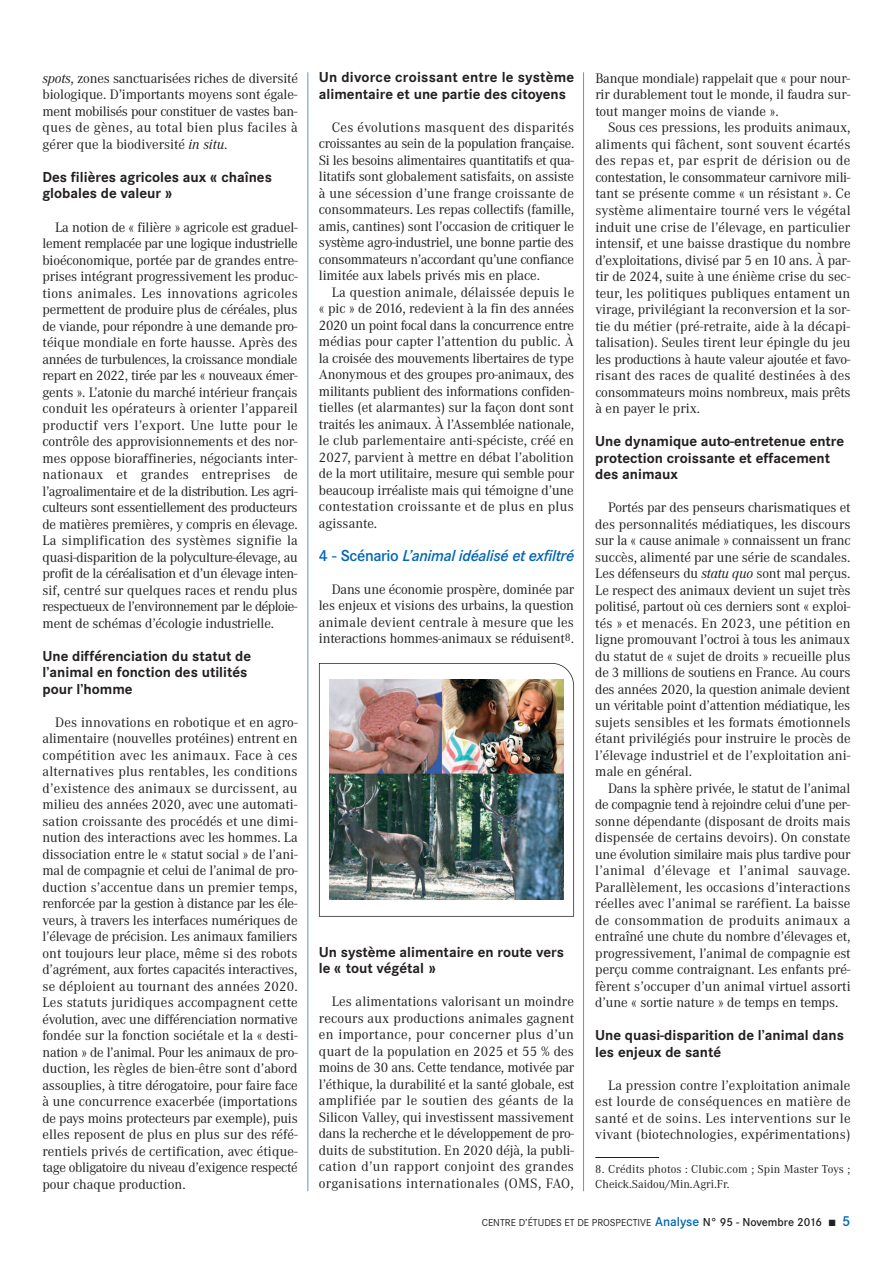
<style>
.page{position:relative;width:893px;height:1263px;background:#fff}
.page>*{position:absolute;margin:0;border:0;box-sizing:border-box;transform-origin:0 0}
.t1{font:italic 600 16.5px "Corporate S";letter-spacing:-.02em;color:#0166b3}
.t2{font:700 15px/16.5px "Corporate S";color:#231f20}
.t3{font:14.25px/16.5px "Corporate A";color:#231f20;text-align:justify}
.t4{font:12px/15px "Corporate A";letter-spacing:.015em;color:#231f20}
.t5{font:10.5px "Corporate S";color:#231f20}
.s1{font-style:italic}
.s2{font-style:normal}
.s3{font-weight:600;font-size:13.5px;color:#0166b3}
.s4{font-weight:600;font-size:12px}
.s5{font-weight:600;font-size:15px;color:#0166b3}
</style>
<div class="page">
<hr style="left:307px;top:72px;width:1px;height:1119px;background:#6990ca">
<hr style="left:583px;top:72px;width:1px;height:1119px;background:#6990ca">
<img style="left:319px;top:663px;width:255px;height:254px">
<hr style="left:595px;top:1157px;width:64px;height:1px;background:#231f20">
<p class="t3" style="left:43px;top:70px;width:257px"><span class="s1">spots</span>, zones sanctuarisées riches de diversité biologique. D’importants moyens sont égale&shy;ment mobilisés pour constituer de vastes ban&shy;ques de gènes, au total bien plus faciles à gérer que la biodiversité <span class="s1">in situ</span>.</p>
<p class="t2" style="left:43px;top:169px;width:231px">Des filières agricoles aux « chaînes globales de valeur »</p>
<p class="t3" style="left:43px;top:218px;width:257px;text-indent:13px">La notion de « filière » agricole est graduel&shy;lement remplacée par une logique industrielle bioéconomique, portée par de grandes entre&shy;prises intégrant progressivement les produc&shy;tions animales. Les innovations agricoles permettent de produire plus de céréales, plus de viande, pour répondre à une demande pro&shy;téique mondiale en forte hausse. Après des années de turbulences, la croissance mondiale repart en 2022, tirée par les « nouveaux émer&shy;gents ». L’atonie du marché intérieur français conduit les opérateurs à orienter l’appareil productif vers l’export. Une lutte pour le contrôle des approvisionnements et des nor&shy;mes oppose bioraffineries, négociants inter&shy;nationaux et grandes entreprises de l’agroalimentaire et de la distribution. Les agri&shy;culteurs sont essentiellement des producteurs de matières premières, y compris en élevage.<br>La simplification des systèmes signifie la quasi-disparition de la polyculture-élevage, au profit de la céréalisation et d’un élevage inten&shy;sif, centré sur quelques races et rendu plus respectueux de l’environnement par le déploie&shy;ment de schémas d’écologie industrielle.</p>
<p class="t2" style="left:43px;top:647px;width:210px">Une différenciation du statut de l’animal en fonction des utilités pour l’homme</p>
<p class="t3" style="left:43px;top:713px;width:257px;text-indent:13px">Des innovations en robotique et en agro&shy;alimentaire (nouvelles protéines) entrent en compétition avec les animaux. Face à ces alternatives plus rentables, les conditions d’existence des animaux se durcissent, au milieu des années 2020, avec une automati&shy;sation croissante des procédés et une dimi&shy;nution des interactions avec les hommes. La dissociation entre le « statut social » de l’ani&shy;mal de compagnie et celui de l’animal de pro&shy;duction s’accentue dans un premier temps, renforcée par la gestion à distance par les éle&shy;veurs, à travers les interfaces numériques de l’élevage de précision. Les animaux familiers ont toujours leur place, même si des robots d’agrément, aux fortes capacités interactives, se déploient au tournant des années 2020.<br>Les statuts juridiques accompagnent cette évolution, avec une différenciation normative fondée sur la fonction sociétale et la « desti&shy;nation » de l’animal. Pour les animaux de pro&shy;duction, les règles de bien-être sont d’abord assouplies, à titre dérogatoire, pour faire face à une concurrence exacerbée (importations de pays moins protecteurs par exemple), puis elles reposent de plus en plus sur des réfé&shy;rentiels privés de certification, avec étique&shy;tage obligatoire du niveau d’exigence respecté pour chaque production.</p>
<p class="t2" style="left:319px;top:69px;width:257px">Un divorce croissant entre le système alimentaire et une partie des citoyens</p>
<p class="t3" style="left:319px;top:119px;width:257px;text-indent:13px">Ces évolutions masquent des disparités croissantes au sein de la population française.<br>Si les besoins alimentaires quantitatifs et qua&shy;litatifs sont globalement satisfaits, on assiste à une sécession d’une frange croissante de consommateurs. Les repas collectifs (famille, amis, cantines) sont l’occasion de critiquer le système agro-industriel, une bonne partie des consommateurs n’accordant qu’une confiance limitée aux labels privés mis en place.</p>
<p class="t3" style="left:319px;top:284px;width:257px;text-indent:13px">La question animale, délaissée depuis le « pic » de 2016, redevient à la fin des années 2020 un point focal dans la concurrence entre médias pour capter l’attention du public. À la croisée des mouvements libertaires de type Anonymous et des groupes pro-animaux, des militants publient des informations confiden&shy;tielles (et alarmantes) sur la façon dont sont traités les animaux. À l’Assemblée nationale, le club parlementaire anti-spéciste, créé en 2027, parvient à mettre en débat l’abolition de la mort utilitaire, mesure qui semble pour beaucoup irréaliste mais qui témoigne d’une contestation croissante et de plus en plus agissante.</p>
<p class="t1" style="left:319px;top:545px;width:257px"><span class="s2">4 - Scénario</span> L’animal idéalisé et exfiltré</p>
<p class="t3" style="left:319px;top:581px;width:257px;text-indent:13px">Dans une économie prospère, dominée par les enjeux et visions des urbains, la question animale devient centrale à mesure que les interactions hommes-animaux se réduisent<sup>8</sup>.</p>
<p class="t2" style="left:319px;top:943px;width:247px">Un système alimentaire en route vers le « tout végétal »</p>
<p class="t3" style="left:319px;top:993px;width:257px;text-indent:13px">Les alimentations valorisant un moindre recours aux productions animales gagnent en importance, pour concerner plus d’un quart de la population en 2025 et 55 % des moins de 30 ans. Cette tendance, motivée par l’éthique, la durabilité et la santé globale, est amplifiée par le soutien des géants de la Silicon Valley, qui investissent massivement dans la recherche et le développement de pro&shy;duits de substitution. En 2020 déjà, la publi&shy;cation d’un rapport conjoint des grandes organisations internationales (OMS, FAO,</p>
<p class="t3" style="left:595px;top:70px;width:257px">Banque mondiale) rappelait que « pour nour&shy;rir durablement tout le monde, il faudra sur&shy;tout manger moins de viande ».</p>
<p class="t3" style="left:595px;top:119px;width:257px;text-indent:13px">Sous ces pressions, les produits animaux, aliments qui fâchent, sont souvent écartés des repas et, par esprit de dérision ou de contestation, le consommateur carnivore mili&shy;tant se présente comme « un résistant ». Ce système alimentaire tourné vers le végétal induit une crise de l’élevage, en particulier intensif, et une baisse drastique du nombre d’exploitations, divisé par 5 en 10 ans. À par&shy;tir de 2024, suite à une énième crise du sec&shy;teur, les politiques publiques entament un virage, privilégiant la reconversion et la sor&shy;tie du métier (pré-retraite, aide à la décapi&shy;talisation). Seules tirent leur épingle du jeu les productions à haute valeur ajoutée et favo&shy;risant des races de qualité destinées à des consommateurs moins nombreux, mais prêts à en payer le prix.</p>
<p class="t2" style="left:595px;top:433px;width:250px">Une dynamique auto-entretenue entre protection croissante et effacement des animaux</p>
<p class="t3" style="left:595px;top:499px;width:257px;text-indent:13px">Portés par des penseurs charismatiques et des personnalités médiatiques, les discours sur la « cause animale » connaissent un franc succès, alimenté par une série de scandales.<br>Les défenseurs du <span class="s1">statu quo</span> sont mal perçus.<br>Le respect des animaux devient un sujet très politisé, partout où ces derniers sont « exploi&shy;tés » et menacés. En 2023, une pétition en ligne promouvant l’octroi à tous les animaux du statut de « sujet de droits » recueille plus de 3 millions de soutiens en France. Au cours des années 2020, la question animale devient un véritable point d’attention médiatique, les sujets sensibles et les formats émotionnels étant privilégiés pour instruire le procès de l’élevage industriel et de l’exploitation ani&shy;male en général.</p>
<p class="t3" style="left:595px;top:779px;width:257px;text-indent:13px">Dans la sphère privée, le statut de l’animal de compagnie tend à rejoindre celui d’une per&shy;sonne dépendante (disposant de droits mais dispensée de certains devoirs). On constate une évolution similaire mais plus tardive pour l’animal d’élevage et l’animal sauvage.<br>Parallèlement, les occasions d’interactions réelles avec l’animal se raréfient. La baisse de consommation de produits animaux a entraîné une chute du nombre d’élevages et, progressivement, l’animal de compagnie est perçu comme contraignant. Les enfants pré&shy;fèrent s’occuper d’un animal virtuel assorti d’une « sortie nature » de temps en temps.</p>
<p class="t2" style="left:595px;top:1027px;width:250px">Une quasi-disparition de l’animal dans les enjeux de santé</p>
<p class="t3" style="left:595px;top:1076px;width:257px;text-indent:13px">La pression contre l’exploitation animale est lourde de conséquences en matière de santé et de soins. Les interventions sur le vivant (biotechnologies, expérimentations)</p>
<p class="t4" style="left:595px;top:1161px;width:257px">8. Crédits photos : Clubic.com ; Spin Master Toys ;<br>Cheick.Saidou/Min.Agri.Fr.</p>
<p class="t5" style="left:482px;top:1216px;width:370px">CENTRE D’ÉTUDES ET DE PROSPECTIVE <span class="s3">Analyse</span> <span class="s4">N° 95 - Novembre 2016</span> ■ <span class="s5">5</span></p>
</div>
